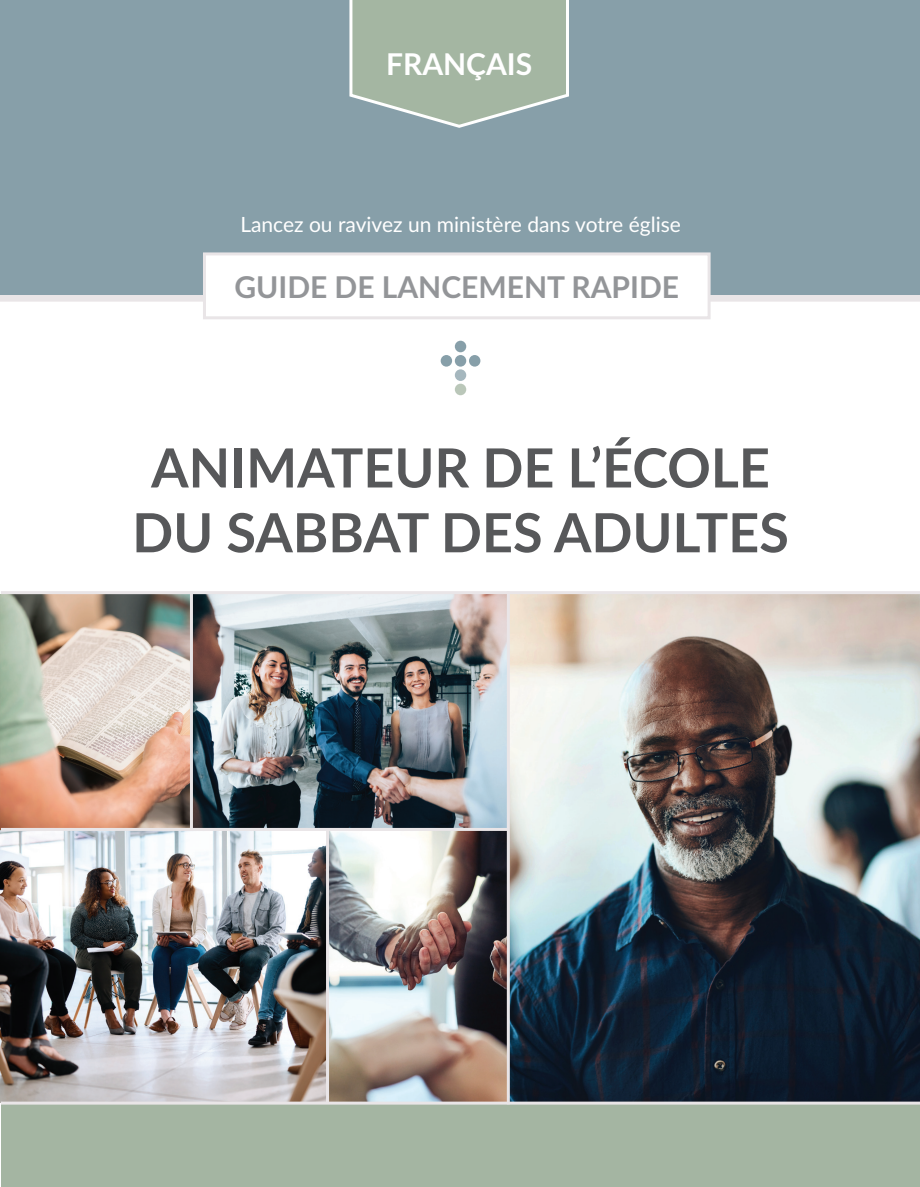
<style>
.page{position:relative;width:920px;height:1187px;background:#fff}
.page>*{position:absolute;margin:0;border:0;box-sizing:border-box;transform-origin:0 0}
.t1{font:700 54px/64.8px "Lato";color:#57585a;text-align:center}
.t2{font:700 30px "Lato";color:#939598}
.t3{font:700 30px "Lato";color:#fff}
.t4{font:21px "Lato";color:#fff}
</style>
<div class="page">
<div style="left:1px;top:1104px;width:919px;height:83px;background:#a4b5a2"></div>
<div style="left:0;top:294px;width:920px;height:8px;background:#e9e5e7"></div>
<div style="left:0;top:0;width:920px;height:295px;background:#879fa9"></div>
<div style="left:455px;top:384px;width:11px;height:11px;background:#bac7b9;border-radius:50%"></div>
<div style="left:455px;top:369px;width:11px;height:12px;background:#a5b7be;border-radius:50%"></div>
<div style="left:455px;top:355px;width:11px;height:12px;background:#879fa9;border-radius:50%"></div>
<div style="left:455px;top:341px;width:11px;height:11px;background:#879fa9;border-radius:50%"></div>
<div style="left:469px;top:355px;width:11px;height:12px;background:#879fa9;border-radius:50%"></div>
<div style="left:441px;top:355px;width:11px;height:12px;background:#879fa9;border-radius:50%"></div>
<img style="left:193px;top:594px;width:314px;height:234px">
<img style="left:510px;top:594px;width:410px;height:507px">
<img style="left:1px;top:831px;width:506px;height:270px">
<hr style="left:1px;top:1101px;width:919px;height:3px;background:#e9e5e7">
<img style="left:1px;top:594px;width:189px;height:234px">
<hr style="left:190px;top:591px;width:3px;height:238px;background:#e9e5e7">
<hr style="left:326px;top:829px;width:3px;height:274px;background:#e9e5e7">
<hr style="left:1px;top:591px;width:919px;height:3px;background:#e9e5e7">
<hr style="left:1px;top:828px;width:508px;height:3px;background:#e9e5e7">
<hr style="left:507px;top:591px;width:3px;height:513px;background:#e9e5e7">
<div style="left:203px;top:252px;width:508px;height:67px;background:#fff;border:3px solid #e9e5e7"></div>
<svg style="left:349px;top:0;width:220px;height:128px;background:#a4b6a7"></svg>
<p class="t3" style="left:386px;top:42px;width:148px">FRANÇAIS</p>
<p class="t4" style="left:240px;top:209px;width:442px">Lancez ou ravivez un ministère dans votre église</p>
<p class="t2" style="left:234px;top:265px;width:446px">GUIDE DE LANCEMENT RAPIDE</p>
<p class="t1" style="left:132px;top:433px;width:658px">ANIMATEUR DE L’ÉCOLE<br>DU SABBAT DES ADULTES</p>
</div>
